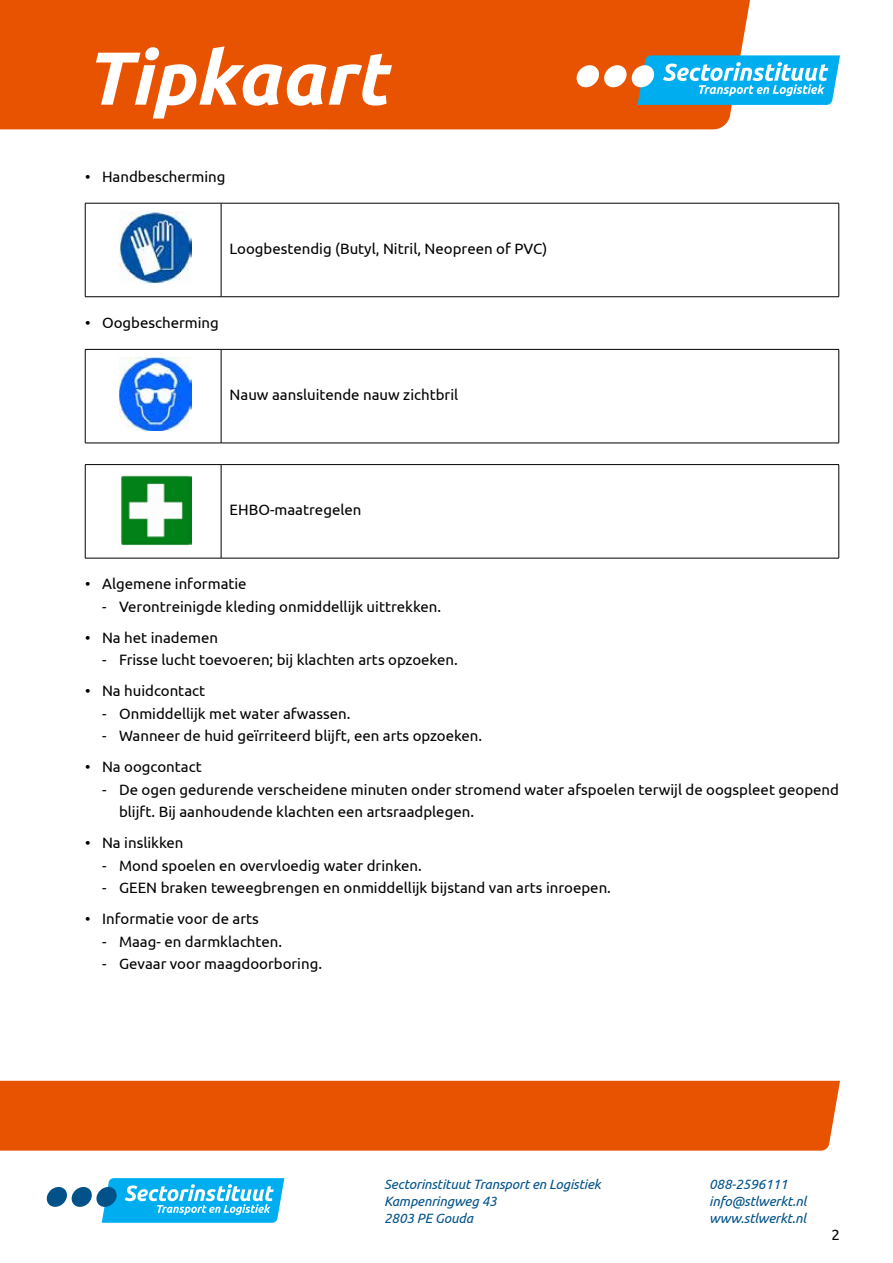
<style>
.page{position:relative;width:893px;height:1263px;background:#fff}
.page>*{position:absolute;margin:0;border:0;box-sizing:border-box;transform-origin:0 0}
.t1{font:italic 700 75px "Ubuntu";color:#fff}
.t2{font:15px/22.5px "Ubuntu";color:#000}
.t3{font:italic 13.5px/17.1px "Ubuntu";letter-spacing:-.01em;color:#005288}
</style>
<div class="page">
<div style="left:0;top:1081px;width:840px;height:70px;background:#e75300"></div>
<svg style="left:47px;top:1178px;width:237px;height:45px"></svg>
<div style="left:0;top:0;width:750px;height:129px;background:#e75300"></div>
<svg style="left:577px;top:55px;width:263px;height:50px"></svg>
<hr style="left:85px;top:203px;width:136px;height:1px;background:#000">
<hr style="left:85px;top:203px;width:1px;height:94px;background:#000">
<hr style="left:221px;top:203px;width:618px;height:1px;background:#000">
<hr style="left:221px;top:203px;width:1px;height:94px;background:#000">
<hr style="left:838px;top:203px;width:1px;height:94px;background:#000">
<hr style="left:85px;top:296px;width:136px;height:1px;background:#000">
<hr style="left:221px;top:296px;width:618px;height:1px;background:#000">
<img style="left:119px;top:212px;width:72px;height:72px">
<hr style="left:85px;top:349px;width:136px;height:1px;background:#000">
<hr style="left:85px;top:350px;width:1px;height:93px;background:#000">
<hr style="left:221px;top:349px;width:618px;height:1px;background:#000">
<hr style="left:221px;top:350px;width:1px;height:93px;background:#000">
<hr style="left:838px;top:350px;width:1px;height:93px;background:#000">
<hr style="left:85px;top:443px;width:136px;height:1px;background:#000">
<hr style="left:221px;top:443px;width:618px;height:1px;background:#000">
<img style="left:119px;top:358px;width:72px;height:72px">
<hr style="left:85px;top:464px;width:136px;height:1px;background:#000">
<hr style="left:85px;top:465px;width:1px;height:93px;background:#000">
<hr style="left:221px;top:464px;width:618px;height:1px;background:#000">
<hr style="left:221px;top:465px;width:1px;height:93px;background:#000">
<hr style="left:838px;top:465px;width:1px;height:93px;background:#000">
<hr style="left:85px;top:558px;width:136px;height:1px;background:#000">
<hr style="left:221px;top:558px;width:618px;height:1px;background:#000">
<img style="left:120px;top:475px;width:71px;height:70px">
<h1 class="t1" style="left:85px;top:33px;width:302px">Tipkaart</h1>
<p class="t2" style="left:85px;top:165px;width:142px">• Handbescherming</p>
<p class="t2" style="left:230px;top:237px;width:319px">Loogbestendig (Butyl, Nitril, Neopreen of PVC)</p>
<p class="t2" style="left:85px;top:311px;width:135px">• Oogbescherming</p>
<p class="t2" style="left:230px;top:383px;width:230px">Nauw aansluitende nauw zichtbril</p>
<p class="t2" style="left:230px;top:498px;width:133px">EHBO-maatregelen</p>
<p class="t2" style="left:85px;top:572px;width:163px">• Algemene informatie</p>
<p class="t2" style="left:102px;top:595px;width:341px">- Verontreinigde kleding onmiddellijk uittrekken.</p>
<p class="t2" style="left:85px;top:626px;width:135px">• Na het inademen</p>
<p class="t2" style="left:102px;top:648px;width:357px">- Frisse lucht toevoeren; bij klachten arts opzoeken.</p>
<p class="t2" style="left:85px;top:679px;width:122px">• Na huidcontact</p>
<p class="t2" style="left:102px;top:702px;width:250px">- Onmiddellijk met water afwassen.</p>
<p class="t2" style="left:102px;top:724px;width:382px">- Wanneer de huid geïrriteerd blijft, een arts opzoeken.</p>
<p class="t2" style="left:85px;top:755px;width:118px">• Na oogcontact</p>
<p class="t2" style="left:119px;top:778px;width:721px;text-indent:-17px">- De ogen gedurende verscheidene minuten onder stromend water afspoelen terwijl de oogspleet geopend blijft. Bij aanhoudende klachten een artsraadplegen.</p>
<p class="t2" style="left:85px;top:831px;width:100px">• Na inslikken</p>
<p class="t2" style="left:102px;top:854px;width:321px">- Mond spoelen en overvloedig water drinken.</p>
<p class="t2" style="left:102px;top:876px;width:510px">- GEEN braken teweegbrengen en onmiddellijk bijstand van arts inroepen.</p>
<p class="t2" style="left:85px;top:907px;width:175px">• Informatie voor de arts</p>
<p class="t2" style="left:102px;top:930px;width:182px">- Maag- en darmklachten.</p>
<p class="t2" style="left:102px;top:952px;width:222px">- Gevaar voor maagdoorboring.</p>
<p class="t3" style="left:384px;top:1175px;width:218px">Sectorinstituut Transport en Logistiek<br>Kampenringweg 43<br>2803 PE Gouda</p>
<p class="t3" style="left:709px;top:1175px;width:99px">088-2596111 info@stlwerkt.nl www.stlwerkt.nl</p>
<p class="t2" style="left:832px;top:1222px;width:10px">2</p>
</div>
